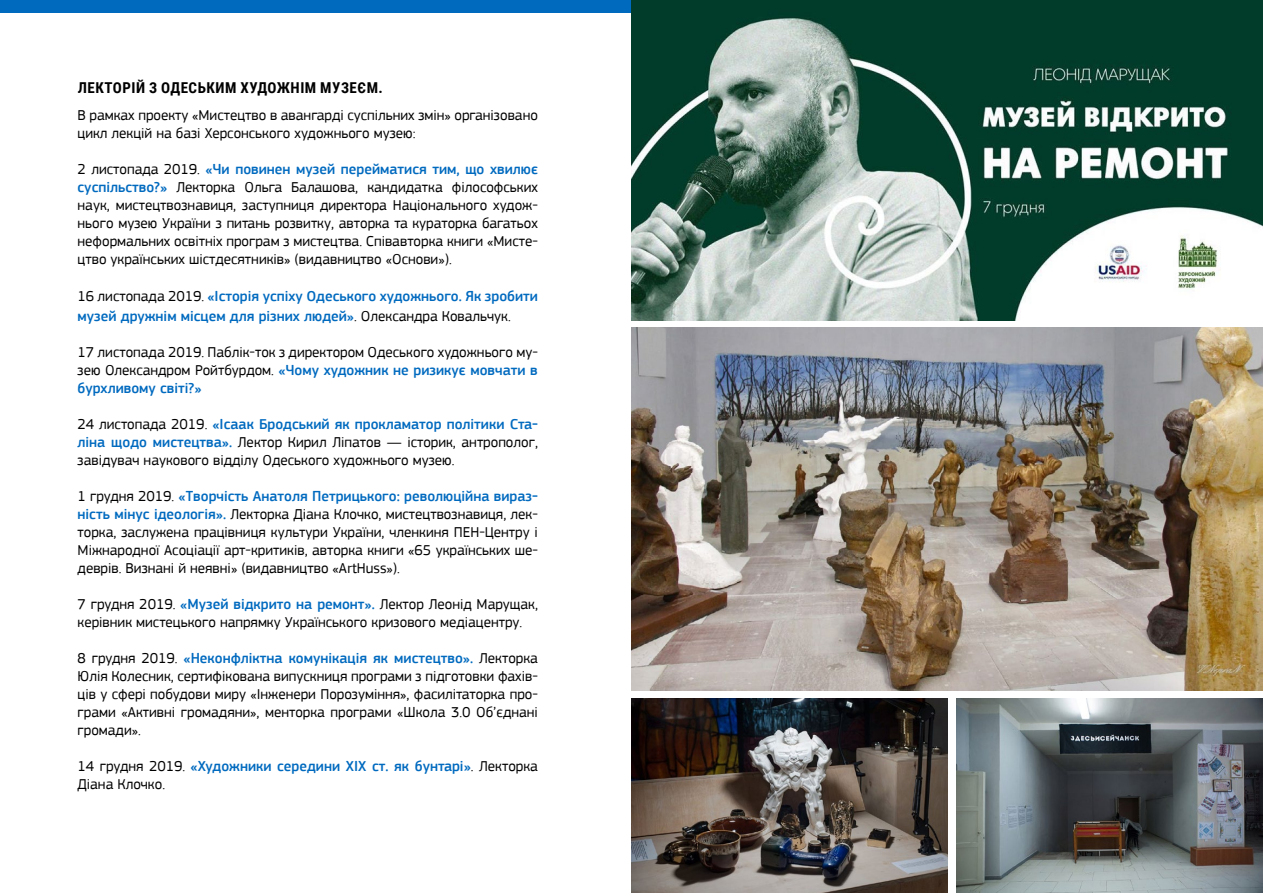
<style>
.page{position:relative;width:1263px;height:893px;background:#fff}
.page>*{position:absolute;margin:0;border:0;box-sizing:border-box;transform-origin:0 0}
.t1{font:15px/18px "PF Square Sans Pro";color:#000;text-align:justify}
.t2{font:500 15px/19.8px "PF Square Sans Pro";color:#006abf}
.t3{font:700 15px "Roboto Condensed";letter-spacing:.035em;color:#000}
.s1{font-weight:500;color:#006abf}
.s2{font-weight:400;color:#000}
</style>
<div class="page">
<div style="left:0;top:0;width:631px;height:13px;background:#006abf"></div>
<img style="left:631px;top:327px;width:632px;height:363px">
<img style="left:631px;top:698px;width:316px;height:195px">
<img style="left:631px;top:0;width:632px;height:320px">
<img style="left:957px;top:698px;width:306px;height:195px">
<p class="t3" style="left:78px;top:77px;width:19px">Лекторій</p>
<p class="t3" style="left:149px;top:77px;width:42px">з Одеським</p>
<p class="t3" style="left:240px;top:77px;width:60px">художнім</p>
<p class="t3" style="left:320px;top:77px;width:10px">музе</p>
<p class="t3" style="left:358px;top:77px;width:27px">єм.</p>
<p class="t1" style="left:78px;top:106px;width:462px">В рамках проекту «Мистецтво в авангарді суспільних змін» організовано цикл лекцій на базі Херсонського художнього музею:</p>
<p class="t1" style="left:78px;top:160px;width:462px">2 листопада 2019. <span class="s1">«Чи повинен музей перейматися тим, що хвилює суспільство?»</span> Лекторка Ольга Балашова, кандидатка філософських наук, мистецтвознавиця, заступниця директора Національного худож&shy;нього музею України з питань розвитку, авторка та кураторка багатьох неформальних освітніх програм з мистецтва. Співавторка книги «Мисте&shy;цтво українських шістдесятників» (видавництво «Основи»).</p>
<p class="t2" style="left:78px;top:287px;width:462px"><span class="s2">16 листопада 2019.</span> «І сторія успіху Одеського художнього. Як зробити музей дружнім місцем для різних людей»<span class="s2">. Олександра Ковальчук.</span></p>
<p class="t1" style="left:78px;top:343px;width:462px">17 листопада 2019. Паблік-ток з директором Одеського художнього му&shy;зею Олександром Ройтбурдом. <span class="s1">«Чому художник не ризикує мовчати в бурхливому світі?»</span></p>
<p class="t1" style="left:78px;top:415px;width:462px">24 листопада 2019. <span class="s1">«І саак Бродський як прокламатор політики Ста&shy;ліна щодо мистецтва».</span> Лектор Кирил Ліпатов — історик, антрополог, завідувач наукового відділу Одеського художнього музею.</p>
<p class="t1" style="left:78px;top:487px;width:462px">1 грудня 2019. <span class="s1">«Творчість Анатоля Петрицького: революційна вираз&shy;ність мінус ідеологія».</span> Лекторка Діана Клочко, мистецтвознавиця, лек&shy;торка, заслужена працівниця культури України, членкиня ПЕН-Центру і Міжнародної Асоціації арт-критиків, авторка книги «65 українських ше&shy;деврів. Визнані й неявні» (видавництво «ArtHuss»).</p>
<p class="t1" style="left:78px;top:595px;width:462px">7 грудня 2019. <span class="s1">«Музей відкрито на ремонт».</span> Лектор Леонід Марущак, керівник мистецького напрямку Українського кризового медіацентру.</p>
<p class="t1" style="left:78px;top:649px;width:462px">8 грудня 2019. <span class="s1">«Неконфліктна комунікація як мистецтво».</span> Лекторка Юлія Колесник, сертифікована випускниця програми з підготовки фахів&shy;ців у сфері побудови миру «Інженери Порозуміння», фасилітаторка про&shy;грами «Активні громадяни», менторка програми «Школа 3.0 Об’єднані громади».</p>
<p class="t1" style="left:78px;top:757px;width:462px">14 грудня 2019. <span class="s1">«Художники середини ХIX ст. як бунтарі»</span>. Лекторка<br>Діана Клочко.</p>
</div>
